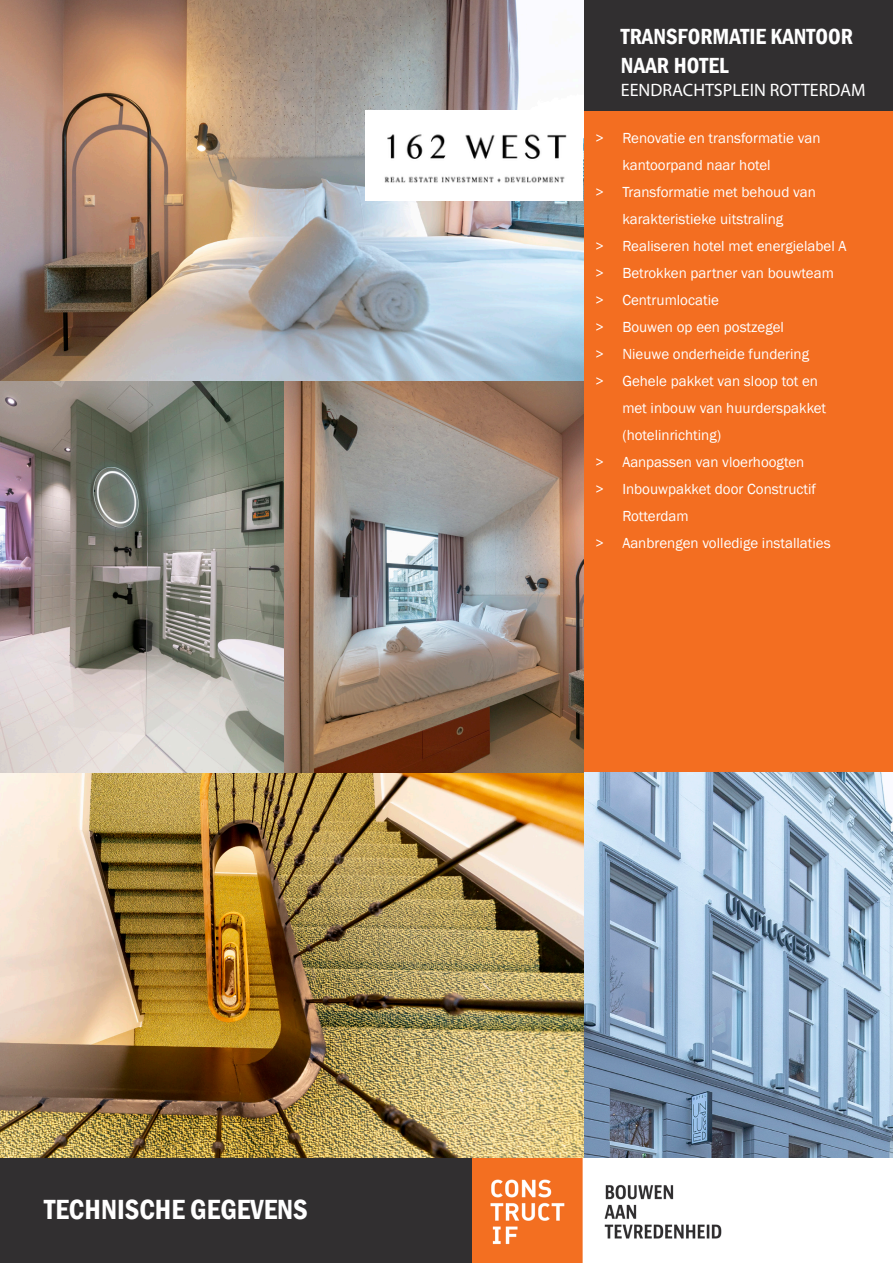
<style>
.page{position:relative;width:893px;height:1263px;background:#fff}
.page>*{position:absolute;margin:0;border:0;box-sizing:border-box;transform-origin:0 0}
.t1{font:600 condensed 28.5px "Franklin Gothic";color:#fff}
.t2{font:600 condensed 22.5px/28.8px "Franklin Gothic";color:#fff}
.t3{font:18px "Myriad Pro";color:#fff}
.t4{font:15px/27px "Franklin Gothic";color:#fff}
</style>
<div class="page">
<div style="left:0;top:1157px;width:473px;height:106px;background:#312f30"></div>
<img style="left:473px;top:1157px;width:264px;height:106px">
<div style="left:583px;top:0;width:310px;height:111px;background:#312f30"></div>
<div style="left:583px;top:111px;width:310px;height:661px;background:#f36e21"></div>
<img style="left:0;top:0;width:583px;height:382px">
<img style="left:0;top:772px;width:893px;height:385px">
<img style="left:0;top:382px;width:284px;height:390px">
<img style="left:284px;top:382px;width:299px;height:390px">
<div style="left:365px;top:110px;width:218px;height:90px;background:#fff"></div>
<img style="left:384px;top:134px;width:183px;height:49px">
<p class="t1" style="left:44px;top:1190px;width:265px">TECHNISCHE GEGEVENS</p>
<p class="t2" style="left:621px;top:22px;width:234px">TRANSFORMATIE KANTOOR<br>NAAR HOTEL</p>
<p class="t3" style="left:621px;top:79px;width:246px">EENDRACHTSPLEIN ROTTERDAM</p>
<p class="t4" style="left:622px;top:124px;width:200px;text-indent:-27px">&gt; Renovatie en transformatie van kantoorpand naar hotel</p>
<p class="t4" style="left:595px;top:178px;width:222px;text-align:center">&gt; Transformatie met behoud van karakteristieke uitstraling</p>
<p class="t4" style="left:595px;top:232px;width:253px">&gt; Realiseren hotel met energielabel A</p>
<p class="t4" style="left:595px;top:259px;width:240px">&gt; Betrokken partner van bouwteam</p>
<p class="t4" style="left:595px;top:286px;width:125px">&gt; Centrumlocatie</p>
<p class="t4" style="left:595px;top:313px;width:190px">&gt; Bouwen op een postzegel</p>
<p class="t4" style="left:595px;top:340px;width:215px">&gt; Nieuwe onderheide fundering</p>
<p class="t4" style="left:622px;top:367px;width:205px;text-indent:-27px">&gt; Gehele pakket van sloop tot en met inbouw van huurderspakket (hotelinrichting)</p>
<p class="t4" style="left:595px;top:448px;width:210px">&gt; Aanpassen van vloerhoogten</p>
<p class="t4" style="left:622px;top:475px;width:195px;text-indent:-27px">&gt; Inbouwpakket door Constructif<br>Rotterdam</p>
<p class="t4" style="left:595px;top:529px;width:237px">&gt; Aanbrengen volledige installaties</p>
</div>
